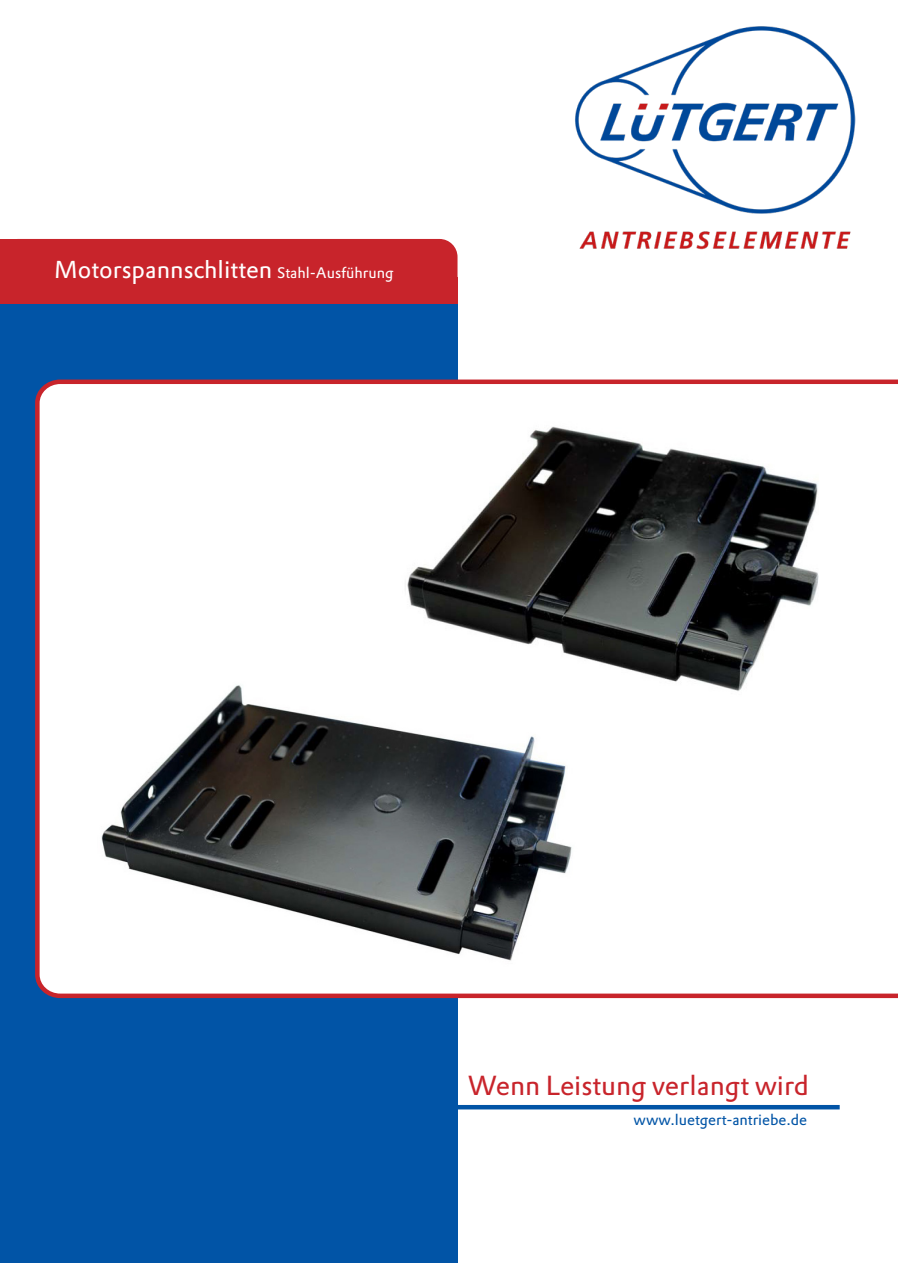
<style>
.page{position:relative;width:898px;height:1263px;background:#fff}
.page>*{position:absolute;margin:0;border:0;box-sizing:border-box;transform-origin:0 0}
.t1{font:27px "DTL Prokyon T";color:#c8242b}
.t2{font:24px "DTL Prokyon T";color:#fff}
.t3{font:15px "DTL Prokyon T";color:#0154a6}
.s1{font-size:15px}
</style>
<div class="page">
<img style="left:575px;top:26px;width:280px;height:223px">
<div style="left:0;top:302px;width:457px;height:961px;background:#0154a6"></div>
<div style="left:35px;top:379px;width:862px;height:619px;background:#fff"></div>
<hr style="left:446px;top:1105px;width:393px;height:4px;background:#0154a6">
<div style="left:0;top:239px;width:457px;height:63px;background:#c8242b;border-radius:18px"></div>
<div style="left:0;top:277px;width:457px;height:26px;background:#c8242b"></div>
<div style="left:0;top:239px;width:48px;height:64px;background:#c8242b"></div>
<img style="left:354px;top:392px;width:485px;height:319px">
<img style="left:97px;top:679px;width:480px;height:300px">
<p class="t2" style="left:54px;top:253px;width:341px">Motorspannschlitten <span class="s1">Stahl-Ausführung</span></p>
<p class="t1" style="left:468px;top:1068px;width:342px">Wenn Leistung verlangt wird</p>
<p class="t3" style="left:633px;top:1110px;width:175px">www.luetgert-antriebe.de</p>
</div>
